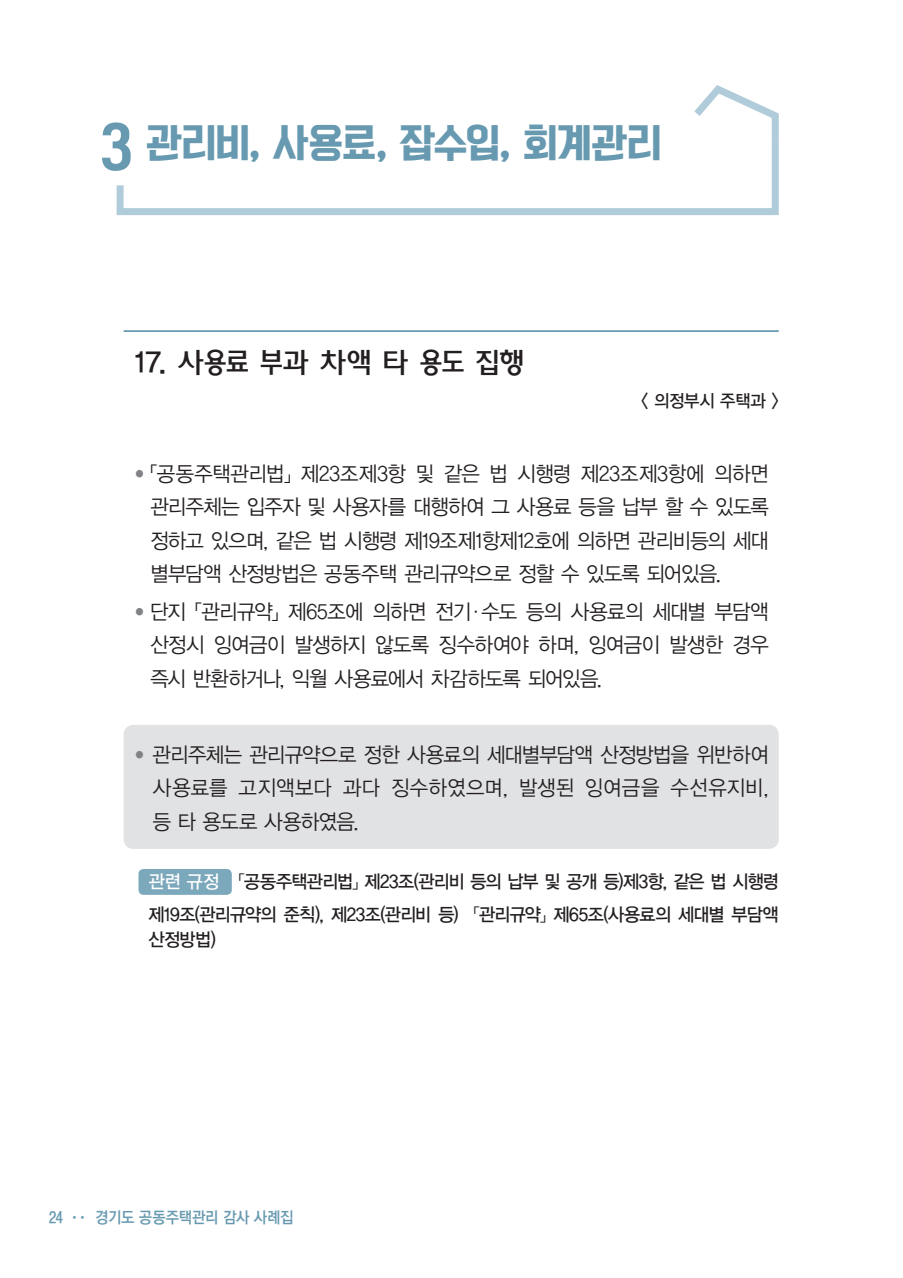
<style>
.page{position:relative;width:903px;height:1278px;background:#fff}
.page>*{position:absolute;margin:0;border:0;box-sizing:border-box;transform-origin:0 0}
.t1{font:50.75px "Korean YNSJG5 R";color:#6799b0}
.t2{font:36.75px "Korean YNSJG5 R";letter-spacing:-.015em;color:#6799b0}
.t3{font:28px "Korean AGD B";letter-spacing:-.03em;color:#231f20}
.t4{font:21px/33.2px "YDVYGO12";letter-spacing:-.025em;color:#231f20;text-align:justify;scale:.95 1}
.t5{font:18.38px/32.7px "YDVYGO13";letter-spacing:-.035em;color:#231f20;scale:.95 1}
.t6{font:17.5px "YDVYGO13";letter-spacing:-.01em;color:#231f20;scale:.95 1}
.t7{font:15.75px "YDVYGO540";letter-spacing:-.025em;color:#6799b0;scale:.95 1}
.t8{font:15.75px "YDVYGO540";letter-spacing:-.025em;color:#6799b0}
.s1{font-size:14px;color:#808285}
.s2{color:#fff}
</style>
<div class="page">
<div style="left:124px;top:724px;width:654px;height:124px;background:#e1e2e4;border-radius:10px"></div>
<hr style="left:124px;top:330px;width:654px;height:2px;background:#6799b0">
<div style="left:138px;top:869px;width:94px;height:25px;background:#7ca8bc;border-radius:5px"></div>
<svg style="left:694px;top:85px;width:85px;height:48px"></svg>
<svg style="left:116px;top:133px;width:663px;height:83px"></svg>
<h1 class="t1" style="left:101px;top:120px;width:33px">3</h1>
<h2 class="t2" style="left:146px;top:123px;width:517px">관리비, 사용료, 잡수입, 회계관리</h2>
<h3 class="t3" style="left:135px;top:348px;width:391px">17. 사용료 부과 차액 타 용도 집행</h3>
<p class="t6" style="left:641px;top:389px;width:146px">&lt; 의정부시 주택과 &gt;</p>
<p class="t4" style="left:150px;top:456px;width:652px;text-indent:-17px"><span class="s1">●</span> 「공동주택관리법」 제23조제3항 및 같은 법 시행령 제23조제3항에 의하면 관리주체는 입주자 및 사용자를 대행하여 그 사용료 등을 납부 할 수 있도록 정하고 있으며, 같은 법 시행령 제19조제1항제12호에 의하면 관리비등의 세대 별부담액 산정방법은 공동주택 관리규약으로 정할 수 있도록 되어있음.</p>
<p class="t4" style="left:150px;top:594px;width:652px;text-indent:-17px"><span class="s1">●</span> 단지 「관리규약」 제65조에 의하면 전기·수도 등의 사용료의 세대별 부담액 산정시 잉여금이 발생하지 않도록 징수하여야 하며, 잉여금이 발생한 경우 즉시 반환하거나, 익월 사용료에서 차감하도록 되어있음.</p>
<p class="t4" style="left:153px;top:736px;width:650px;text-indent:-19px"><span class="s1">●</span> 관리주체는 관리규약으로 정한 사용료의 세대별부담액 산정방법을 위반하여 사용료를 고지액보다 과다 징수하였으며, 발생된 잉여금을 수선유지비, 등 타 용도로 사용하였음.</p>
<p class="t5" style="left:148px;top:864px;width:665px"><span class="s2">관련 규정</span> 「공동주택관리법」 제23조(관리비 등의 납부 및 공개 등)제3항, 같은 법 시행령 제19조(관리규약의 준칙), 제23조(관리비 등) 「관리규약」 제65조(사용료의 세대별 부담액</p>
<p class="t5" style="left:148px;top:922px;width:73px">산정방법)</p>
<p class="t8" style="left:49px;top:1206px;width:15px">24</p>
<p class="t7" style="left:72px;top:1206px;width:234px"><sup>●</sup> <sup>●</sup> 경기도 공동주택관리 감사 사례집</p>
</div>
